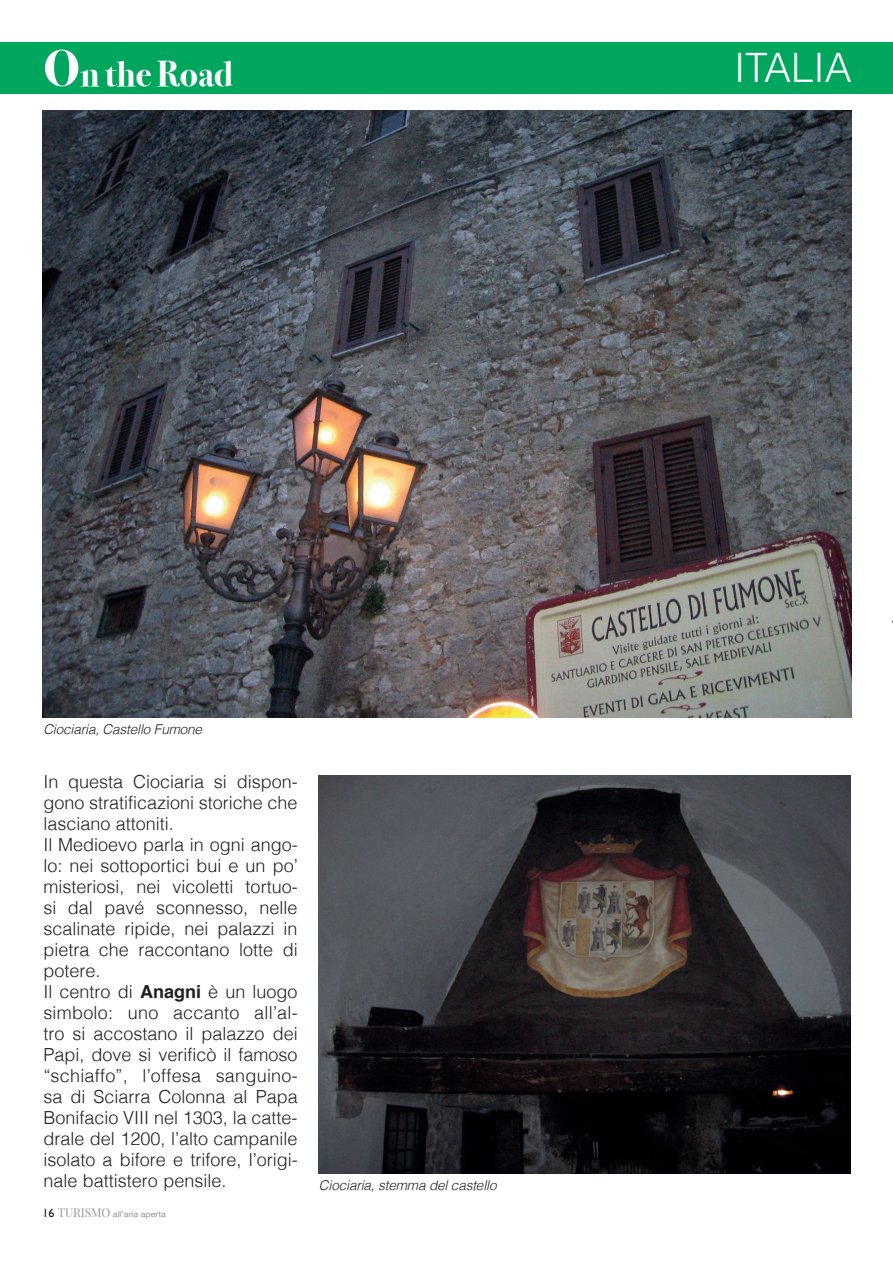
<style>
.page{position:relative;width:893px;height:1263px;background:#fff}
.page>*{position:absolute;margin:0;border:0;box-sizing:border-box;transform-origin:0 0}
.t1{font:300 40.5px "Helvetica LT Std";color:#fff}
.t2{font:700 36px "Bodoni Svty Two ITCTT";color:#fff}
.t3{font:300 18px/21px "Helvetica";color:#231f20}
.t4{font:italic 300 13.5px "Helvetica";letter-spacing:-.01em;color:#231f20}
.t5{font:8.1px "Helvetica Neue";letter-spacing:-.01em;color:#939598;scale:1.11 1}
.s1{font-size:51.6px}
.s2{font-weight:700}
.s3{font-family:"Gill Sans";font-size:12px;color:#231f20}
.s4{font-family:"Playfair Display";font-size:12px}
</style>
<div class="page">
<div style="left:0;top:42px;width:893px;height:52px;background:#00a65d"></div>
<img style="left:43px;top:111px;width:809px;height:607px">
<img style="left:319px;top:775px;width:531px;height:399px">
<h2 class="t2" style="left:43px;top:44px;width:191px"><span class="s1">O</span>n the Road</h2>
<h1 class="t1" style="left:734px;top:43px;width:119px">ITALIA</h1>
<p class="t4" style="left:43px;top:717px;width:160px">Ciociaria, Castello Fumone</p>
<p class="t3" style="left:43px;top:770px;width:256px">In questa Ciociaria si dispon&shy;gono stratificazioni storiche che lasciano attoniti.<br>Il Medioevo parla in ogni ango&shy;lo: nei sottoportici bui e un po’ misteriosi, nei vicoletti tortuo&shy;si dal pavé sconnesso, nelle scalinate ripide, nei palazzi in pietra che raccontano lotte di potere.<br>Il centro di <span class="s2">Anagni</span> è un luogo simbolo: uno accanto all’al&shy;tro si accostano il palazzo dei<br>Papi, dove si verificò il famoso “schiaffo”, l’offesa sanguino&shy;sa di Sciarra Colonna al Papa<br>Bonifacio VIII nel 1303, la catte&shy;drale del 1200, l’alto campanile isolato a bifore e trifore, l’origi&shy;nale battistero pensile.</p>
<p class="t5" style="left:43px;top:1208px;width:113px"><span class="s3">16</span> <span class="s4">TURISMO</span> all’aria aperta</p>
<p class="t4" style="left:319px;top:1173px;width:179px">Ciociaria, stemma del castello</p>
</div>
